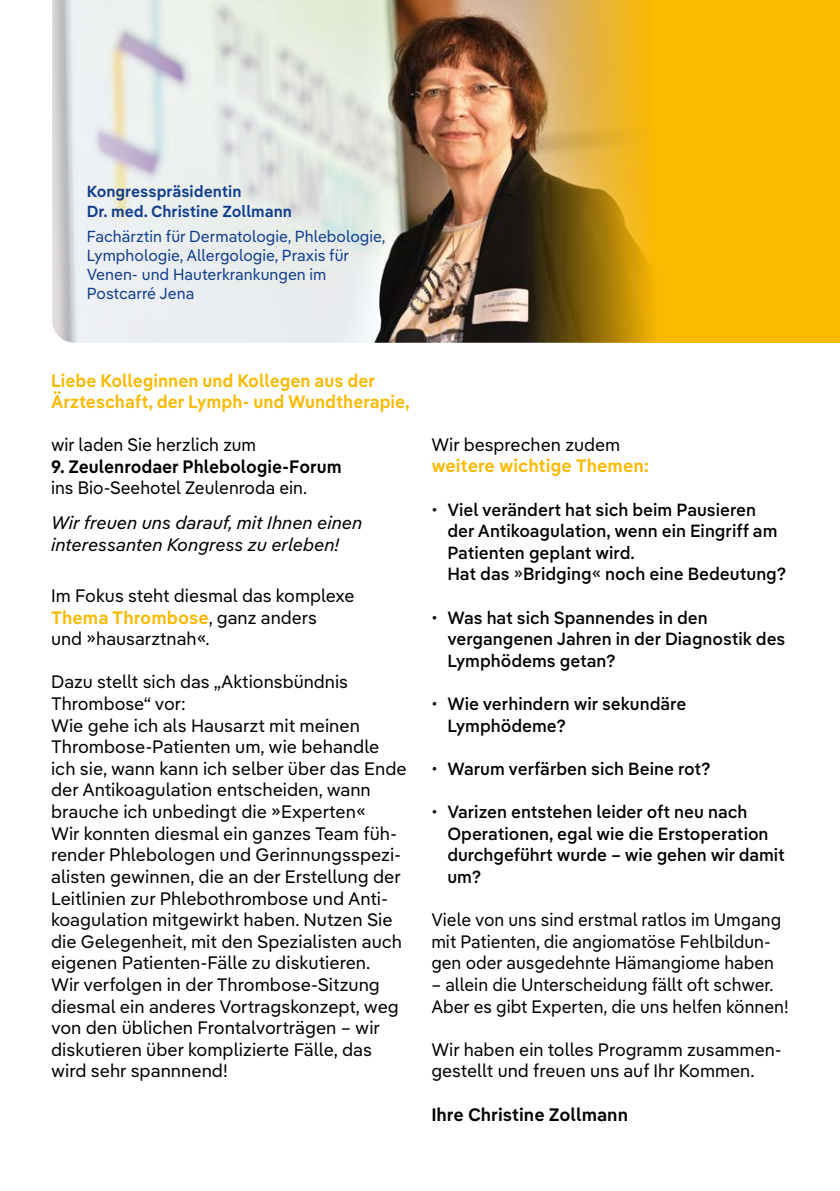
<style>
.page{position:relative;width:840px;height:1191px;background:#fff}
.page>*{position:absolute;margin:0;border:0;box-sizing:border-box;transform-origin:0 0}
.t1{font:18px/21.6px "Pangea Text";color:#000}
.t2{font:18px/21.6px "Pangea Text";color:#000;scale:.95 1}
.t3{font:600 18px/21.6px "Pangea Text";color:#fbb900;scale:.95 1}
.t4{font:italic 18px/21.6px "Pangea Afrikan Text Trial";color:#000}
.t5{font:600 18px "Pangea Text";color:#000;scale:.95 1}
.t6{font:600 18px "Pangea Text";color:#fbb900}
.t7{font:600 18px "Pangea Text";color:#000}
.t8{font:500 17.6px/21.6px "Pangea Text";color:#000}
.t9{font:16px/19.2px "Pangea Text";color:#103d8f}
.t10{font:600 16px/19.2px "Pangea Text";color:#103d8f}
.s1{font-weight:600;color:#fbb900}
.s2{font-weight:400}
</style>
<div class="page">
<img style="left:52px;top:0;width:470px;height:343px">
<svg style="left:522px;top:0;width:317px;height:343px;background:#dda511"></svg>
<p class="t10" style="left:87px;top:181px;width:207px">Kongresspräsidentin<br>Dr. med. Christine Zollmann</p>
<p class="t9" style="left:87px;top:225px;width:300px">Fachärztin für Dermatologie, Phlebologie, Lymphologie, Allergologie, Praxis für Venen- und Hauterkrankungen im Postcarré Jena</p>
<p class="t3" style="left:51px;top:369px;width:379px">Liebe Kolleginnen und Kollegen aus der<br>Ärzteschaft, der Lymph- und Wundtherapie,</p>
<p class="t2" style="left:51px;top:433px;width:217px">wir laden Sie herzlich zum</p>
<p class="t5" style="left:51px;top:452px;width:307px">9. Zeulenrodaer Phlebologie-Forum</p>
<p class="t2" style="left:51px;top:476px;width:271px">ins Bio-Seehotel Zeulenroda ein.</p>
<p class="t4" style="left:51px;top:511px;width:312px">Wir freuen uns darauf, mit Ihnen einen interessanten Kongress zu erleben!</p>
<p class="t1" style="left:51px;top:584px;width:305px">Im Fokus steht diesmal das komplexe<br><span class="s1">Thema Thrombose</span>, ganz anders<br>und »hausarztnah«.</p>
<p class="t1" style="left:51px;top:670px;width:357px">Dazu stellt sich das „Aktionsbündnis Thrombose“ vor:<br>Wie gehe ich als Hausarzt mit meinen Thrombose-Patienten um, wie behandle ich sie, wann kann ich selber über das Ende der Antikoagulation entscheiden, wann brauche ich unbedingt die »Experten«<br>Wir konnten diesmal ein ganzes Team füh&shy;render Phlebologen und Gerinnungsspezi&shy;alisten gewinnen, die an der Erstellung der Leitlinien zur Phlebothrombose und Anti&shy;koagulation mitgewirkt haben. Nutzen Sie die Gelegenheit, mit den Spezialisten auch eigenen Patienten-Fälle zu diskutieren.<br>Wir verfolgen in der Thrombose-Sitzung diesmal ein anderes Vortragskonzept, weg von den üblichen Frontalvorträgen – wir diskutieren über komplizierte Fälle, das wird sehr spannnend!</p>
<p class="t1" style="left:431px;top:433px;width:190px">Wir besprechen zudem</p>
<p class="t6" style="left:431px;top:452px;width:219px">weitere wichtige Themen:</p>
<p class="t8" style="left:447px;top:498px;width:340px;text-indent:-16px"><span class="s2">•</span> Viel verändert hat sich beim Pausieren der Antikoagulation, wenn ein Eingriff am Patienten geplant wird.<br>Hat das <span class="s2">»</span>Bridging<span class="s2">«</span> noch eine Bedeutung?</p>
<p class="t8" style="left:447px;top:606px;width:339px;text-indent:-16px"><span class="s2">•</span> Was hat sich Spannendes in den vergangenen Jahren in der Diagnostik des<br>Lymphödems getan?</p>
<p class="t8" style="left:447px;top:692px;width:240px;text-indent:-16px"><span class="s2">•</span> Wie verhindern wir sekundäre<br>Lymphödeme?</p>
<p class="t8" style="left:431px;top:757px;width:281px"><span class="s2">•</span> Warum verfärben sich Beine rot?</p>
<p class="t8" style="left:447px;top:800px;width:339px;text-indent:-16px"><span class="s2">•</span> Varizen entstehen leider oft neu nach<br>Operationen, egal wie die Erstoperation durchgeführt wurde – wie gehen wir damit um?</p>
<p class="t2" style="left:431px;top:908px;width:369px">Viele von uns sind erstmal ratlos im Umgang mit Patienten, die angiomatöse Fehlbildun&shy;gen oder ausgedehnte Hämangiome haben</p>
<p class="t2" style="left:431px;top:973px;width:377px">– allein die Unterscheidung fällt oft schwer.<br>Aber es gibt Experten, die uns helfen können!</p>
<p class="t1" style="left:431px;top:1037px;width:352px">Wir haben ein tolles Programm zusammen&shy;gestellt und freuen uns auf Ihr Kommen.</p>
<p class="t7" style="left:431px;top:1100px;width:198px">Ihre Christine Zollmann</p>
</div>
